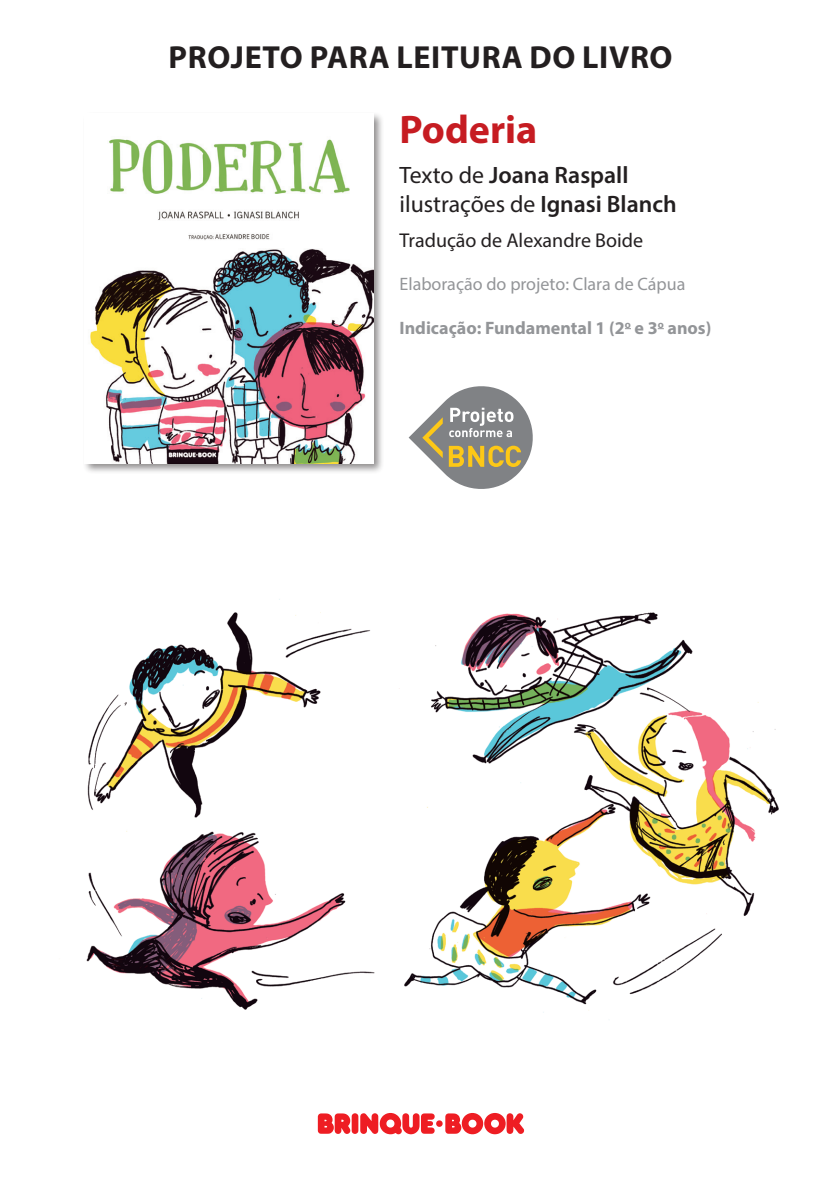
<style>
.page{position:relative;width:840px;height:1191px;background:#fff}
.page>*{position:absolute;margin:0;border:0;box-sizing:border-box;transform-origin:0 0}
.t1{font:700 40px "Myriad Pro";color:#c61c22}
.Texto_paginas{font:700 32px "Myriad Pro";letter-spacing:.02em;color:#231f20}
.t2{font:600 23.8px/28.6px "Myriad Pro";color:#231f20}
.t3{font:20px "Myriad Pro";color:#231f20}
.t4{font:700 18px "Myriad Pro";color:#939598}
.t5{font:18px "Myriad Pro";color:#939598}
.s1{font-weight:400}
</style>
<div class="page">
<div style="left:83px;top:112px;width:301px;height:362px;background:#231f20;opacity:.5"></div>
<img style="left:84px;top:114px;width:289px;height:349px">
<img style="left:86px;top:599px;width:693px;height:414px">
<svg style="left:318px;top:1113px;width:206px;height:21px"></svg>
<svg style="left:408px;top:386px;width:124px;height:103px"></svg>
<p class="Texto_paginas" style="left:168px;top:36px;width:505px">PROJETO PARA LEITURA DO LIVRO</p>
<p class="t1" style="left:399px;top:104px;width:139px">Poderia</p>
<p class="t2" style="left:399px;top:160px;width:278px"><span class="s1">Texto de</span> Joana Raspall <span class="s1">ilustrações de</span> Ignasi Blanch</p>
<p class="t3" style="left:399px;top:228px;width:245px">Tradução de Alexandre Boide</p>
<p class="t5" style="left:399px;top:273px;width:287px">Elaboração do projeto: Clara de Cápua</p>
<p class="t4" style="left:399px;top:316px;width:313px">Indicação: Fundamental 1 (2<sup>o</sup> e 3<sup>o</sup> anos)</p>
</div>
